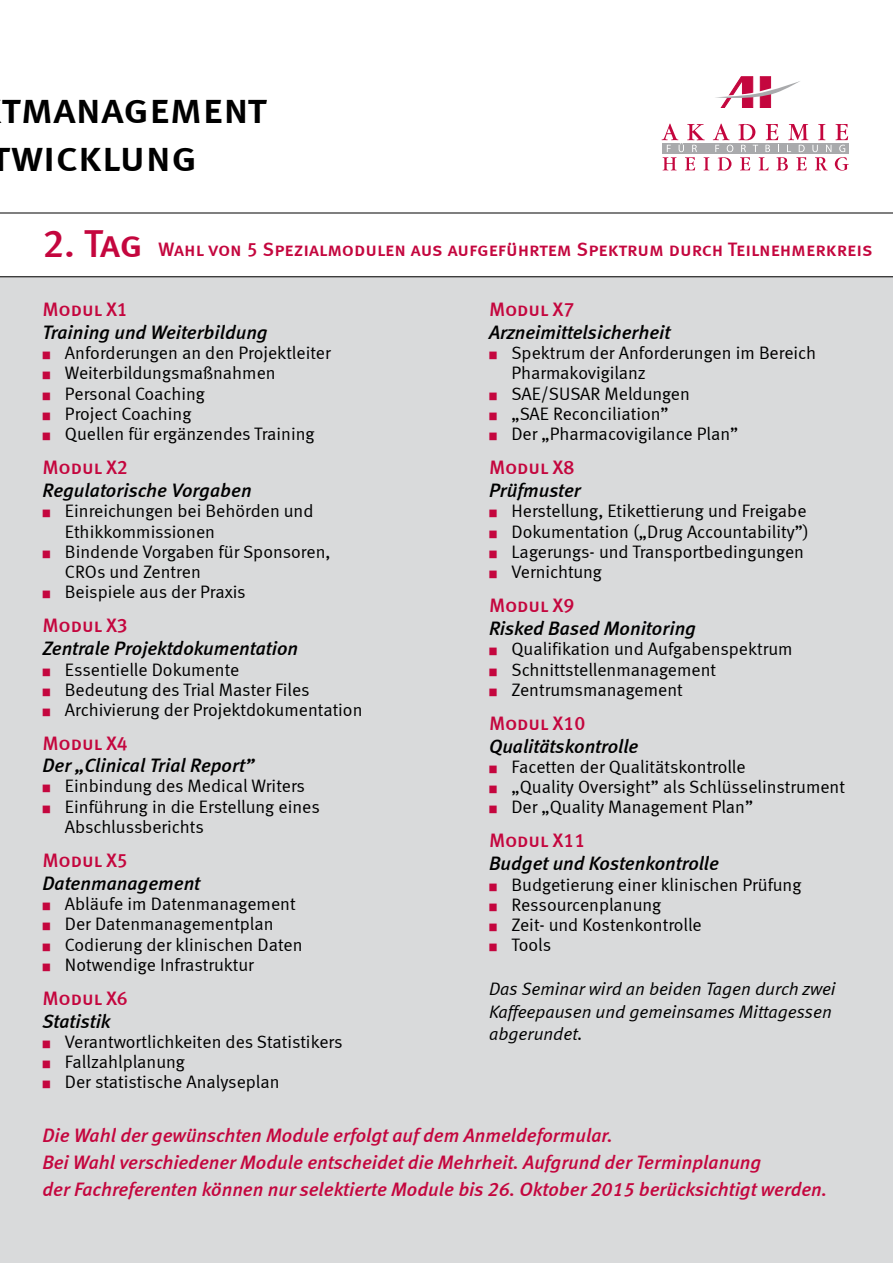
<style>
.page{position:relative;width:893px;height:1263px;background:#fff}
.page>*{position:absolute;margin:0;border:0;box-sizing:border-box;transform-origin:0 0}
.t1{font:43.5px/48px "Meta Medium LF Caps";letter-spacing:-.005em;color:#000}
.t2{font:italic 19.5px "Meta Medium LF";color:#000}
.t3{font:italic 19.5px/27px "Meta Medium LF";color:#c4063e}
.t4{font:19.5px "Meta Medium LF Caps";letter-spacing:-.005em;color:#c4063e}
.t5{font:18px/20.2px "Meta Normal LF";color:#000}
.t6{font:italic 18px/22.5px "Meta Normal LF";color:#000}
.s1{font-size:39px}
.s2{color:#c4063e}
</style>
<div class="page">
<svg style="left:715px;top:77px;width:85px;height:31px"></svg>
<svg style="left:662px;top:124px;width:187px;height:47px"></svg>
<div style="left:0;top:276px;width:893px;height:987px;background:#d9dadb"></div>
<hr style="left:0;top:213px;width:893px;height:1px;background:#000">
<hr style="left:0;top:276px;width:893px;height:1px;background:#000">
<h1 class="t1" style="left:-8px;top:84px;width:277px">tmanagement twicklung</h1>
<p class="t4" style="left:42px;top:238px;width:831px"><span class="s1">2. Tag</span> Wahl von 5 Spezialmodulen aus aufgeführtem Spektrum durch Teilnehmerkreis</p>
<p class="t4" style="left:42px;top:298px;width:87px">Modul X1</p>
<p class="t2" style="left:42px;top:321px;width:227px">Training und Weiterbildung</p>
<p class="t5" style="left:42px;top:343px;width:290px"><span class="s2">■</span> Anforderungen an den Projektleiter</p>
<p class="t5" style="left:42px;top:363px;width:235px"><span class="s2">■</span> Weiterbildungsmaßnahmen</p>
<p class="t5" style="left:42px;top:383px;width:164px"><span class="s2">■</span> Personal Coaching</p>
<p class="t5" style="left:42px;top:403px;width:150px"><span class="s2">■</span> Project Coaching</p>
<p class="t5" style="left:42px;top:424px;width:274px"><span class="s2">■</span> Quellen für ergänzendes Training</p>
<p class="t4" style="left:42px;top:456px;width:87px">Modul X2</p>
<p class="t2" style="left:42px;top:479px;width:211px">Regulatorische Vorgaben</p>
<p class="t5" style="left:65px;top:501px;width:250px;text-indent:-23px"><span class="s2">■</span> Einreichungen bei Behörden und<br>Ethikkommissionen</p>
<p class="t5" style="left:65px;top:541px;width:267px;text-indent:-23px"><span class="s2">■</span> Bindende Vorgaben für Sponsoren,<br>CROs und Zentren</p>
<p class="t5" style="left:42px;top:582px;width:205px"><span class="s2">■</span> Beispiele aus der Praxis</p>
<p class="t4" style="left:42px;top:614px;width:87px">Modul X3</p>
<p class="t2" style="left:42px;top:637px;width:257px">Zentrale Projektdokumentation</p>
<p class="t5" style="left:42px;top:659px;width:198px"><span class="s2">■</span> Essentielle Dokumente</p>
<p class="t5" style="left:42px;top:679px;width:269px"><span class="s2">■</span> Bedeutung des Trial Master Files</p>
<p class="t5" style="left:42px;top:699px;width:321px"><span class="s2">■</span> Archivierung der Projektdokumentation</p>
<p class="t4" style="left:42px;top:732px;width:87px">Modul X4</p>
<p class="t2" style="left:42px;top:754px;width:213px">Der „Clinical Trial Report”</p>
<p class="t5" style="left:42px;top:776px;width:264px"><span class="s2">■</span> Einbindung des Medical Writers</p>
<p class="t5" style="left:65px;top:796px;width:256px;text-indent:-23px"><span class="s2">■</span> Einführung in die Erstellung eines<br>Abschlussberichts</p>
<p class="t4" style="left:42px;top:849px;width:87px">Modul X5</p>
<p class="t2" style="left:42px;top:871px;width:159px">Datenmanagement</p>
<p class="t5" style="left:42px;top:893px;width:255px"><span class="s2">■</span> Abläufe im Datenmanagement</p>
<p class="t5" style="left:42px;top:914px;width:233px"><span class="s2">■</span> Der Datenmanagementplan</p>
<p class="t5" style="left:42px;top:934px;width:262px"><span class="s2">■</span> Codierung der klinischen Daten</p>
<p class="t5" style="left:42px;top:954px;width:213px"><span class="s2">■</span> Notwendige Infrastruktur</p>
<p class="t4" style="left:42px;top:986px;width:87px">Modul X6</p>
<p class="t2" style="left:42px;top:1009px;width:69px">Statistik</p>
<p class="t5" style="left:42px;top:1031px;width:302px"><span class="s2">■</span> Verantwortlichkeiten des Statistikers</p>
<p class="t5" style="left:42px;top:1052px;width:144px"><span class="s2">■</span> Fallzahlplanung</p>
<p class="t5" style="left:42px;top:1072px;width:239px"><span class="s2">■</span> Der statistische Analyseplan</p>
<p class="t4" style="left:489px;top:298px;width:87px">Modul X7</p>
<p class="t2" style="left:489px;top:321px;width:183px">Arzneimittelsicherheit</p>
<p class="t5" style="left:511px;top:343px;width:306px;text-indent:-23px"><span class="s2">■</span> Spektrum der Anforderungen im Bereich<br>Pharmakovigilanz</p>
<p class="t5" style="left:489px;top:383px;width:202px"><span class="s2">■</span> SAE/SUSAR Meldungen</p>
<p class="t5" style="left:489px;top:403px;width:181px"><span class="s2">■</span> „SAE Reconciliation”</p>
<p class="t5" style="left:489px;top:424px;width:251px"><span class="s2">■</span> Der „Pharmacovigilance Plan”</p>
<p class="t4" style="left:489px;top:456px;width:87px">Modul X8</p>
<p class="t2" style="left:489px;top:479px;width:93px">Prüfmuster</p>
<p class="t5" style="left:489px;top:501px;width:319px"><span class="s2">■</span> Herstellung, Etikettierung und Freigabe</p>
<p class="t5" style="left:489px;top:521px;width:321px"><span class="s2">■</span> Dokumentation („Drug Accountability”)</p>
<p class="t5" style="left:489px;top:541px;width:316px"><span class="s2">■</span> Lagerungs- und Transportbedingungen</p>
<p class="t5" style="left:489px;top:561px;width:114px"><span class="s2">■</span> Vernichtung</p>
<p class="t4" style="left:489px;top:594px;width:87px">Modul X9</p>
<p class="t2" style="left:489px;top:617px;width:209px">Risked Based Monitoring</p>
<p class="t5" style="left:489px;top:639px;width:305px"><span class="s2">■</span> Qualifikation und Aufgabenspektrum</p>
<p class="t5" style="left:489px;top:659px;width:229px"><span class="s2">■</span> Schnittstellenmanagement</p>
<p class="t5" style="left:489px;top:679px;width:195px"><span class="s2">■</span> Zentrumsmanagement</p>
<p class="t4" style="left:489px;top:711px;width:98px">Modul X10</p>
<p class="t2" style="left:489px;top:734px;width:151px">Qualitätskontrolle</p>
<p class="t5" style="left:489px;top:756px;width:258px"><span class="s2">■</span> Facetten der Qualitätskontrolle</p>
<p class="t5" style="left:489px;top:777px;width:358px"><span class="s2">■</span> „Quality Oversight” als Schlüsselinstrument</p>
<p class="t5" style="left:489px;top:797px;width:266px"><span class="s2">■</span> Der „Quality Management Plan”</p>
<p class="t4" style="left:489px;top:829px;width:98px">Modul X11</p>
<p class="t2" style="left:489px;top:852px;width:231px">Budget und Kostenkontrolle</p>
<p class="t5" style="left:489px;top:874px;width:314px"><span class="s2">■</span> Budgetierung einer klinischen Prüfung</p>
<p class="t5" style="left:489px;top:894px;width:174px"><span class="s2">■</span> Ressourcenplanung</p>
<p class="t5" style="left:489px;top:914px;width:214px"><span class="s2">■</span> Zeit- und Kostenkontrolle</p>
<p class="t5" style="left:489px;top:935px;width:64px"><span class="s2">■</span> Tools</p>
<p class="t6" style="left:489px;top:977px;width:348px">Das Seminar wird an beiden Tagen durch zwei<br>Kaffeepausen und gemeinsames Mittagessen abgerundet.</p>
<p class="t3" style="left:42px;top:1121px;width:786px">Die Wahl der gewünschten Module erfolgt auf dem Anmeldeformular.<br>Bei Wahl verschiedener Module entscheidet die Mehrheit. Aufgrund der Terminplanung<br>der Fachreferenten können nur selektierte Module bis 26. Oktober 2015 berücksichtigt werden.</p>
</div>
